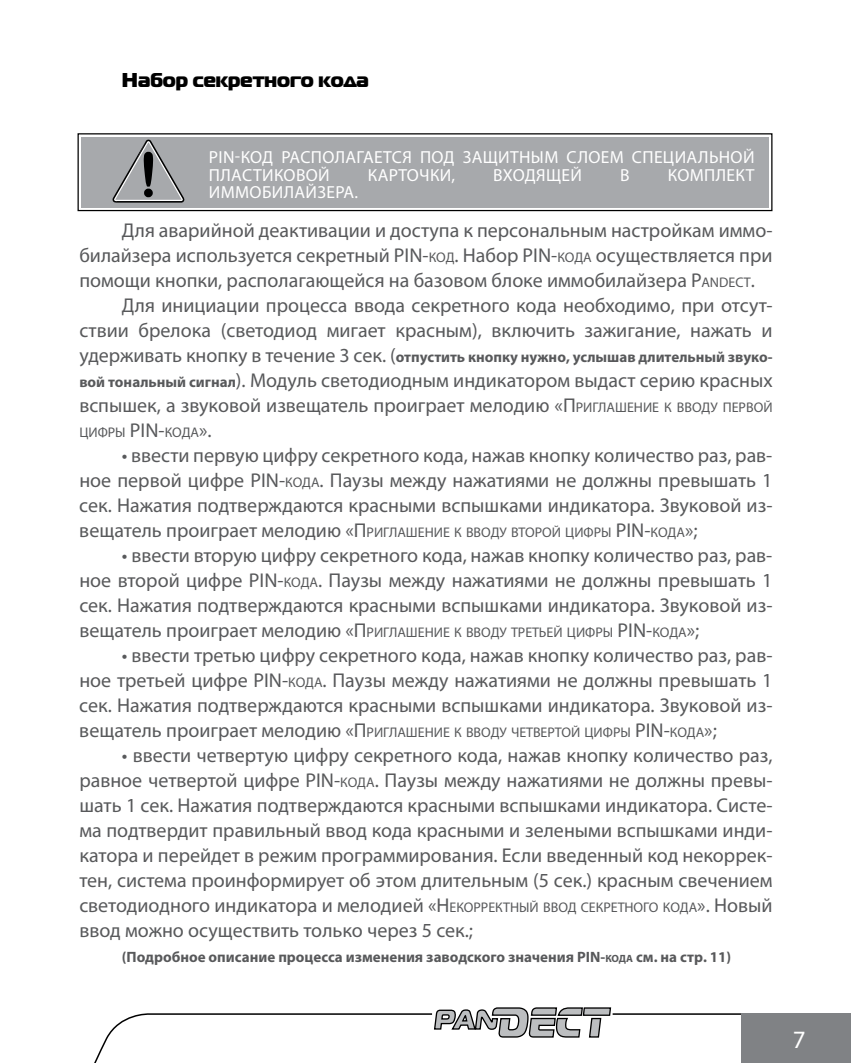
<style>
.page{position:relative;width:851px;height:1063px;background:#fff}
.page>*{position:absolute;margin:0;border:0;box-sizing:border-box;transform-origin:0 0}
.t1{font:25px "Myriad Pro";color:#fff}
.t2{font:20px/25px "Myriad Pro";color:#58595b;text-align:justify}
.t3{font:20px "Magistral Black C";color:#000}
.t4{font:17.5px "Myriad Pro";letter-spacing:.105em;color:#fff}
.t5{font:700 15px "Myriad Pro";color:#58595b}
.t6{font:14px "Myriad Pro";color:#58595b}
.s1{font-style:inherit}
.s2{font-size:14px}
.s3{font-weight:400;font-size:20px}
.s4{font-weight:700;font-size:15px}
.s5{font-size:20px}
.s6{font-size:10.5px}
</style>
<div class="page">
<svg style="left:94px;top:1007px;width:646px;height:56px"></svg>
<div style="left:740px;top:1013px;width:110px;height:50px;background:#808285"></div>
<div style="left:77px;top:133px;width:695px;height:78px;border:1px solid #000"></div>
<div style="left:81px;top:137px;width:687px;height:71px;background:#a7a9ac"></div>
<svg style="left:112px;top:139px;width:72px;height:64px"></svg>
<p class="t3" style="left:122px;top:67px;width:248px">Набор секретного кода</p>
<p class="t4" style="left:209px;top:146px;width:43px">pin-код</p>
<p class="t4" style="left:281px;top:146px;width:12px">распо</p>
<p class="t4" style="left:335px;top:146px;width:21px">лагаетс</p>
<p class="t4" style="left:402px;top:146px;width:30px">я под</p>
<p class="t4" style="left:462px;top:146px;width:47px">защитн</p>
<p class="t4" style="left:531px;top:146px;width:70px">ым слоем</p>
<p class="t4" style="left:632px;top:146px;width:124px">специальной</p>
<p class="t4" style="left:209px;top:164px;width:35px">пластиково</p>
<p class="t4" style="left:318px;top:164px;width:13px">й</p>
<p class="t4" style="left:368px;top:164px;width:11px">карто</p>
<p class="t4" style="left:419px;top:164px;width:38px">чки,</p>
<p class="t4" style="left:493px;top:164px;width:90px">входящей</p>
<p class="t4" style="left:620px;top:164px;width:9px">в</p>
<p class="t4" style="left:667px;top:164px;width:13px">комп</p>
<p class="t4" style="left:715px;top:164px;width:21px">лект</p>
<p class="t4" style="left:209px;top:181px;width:13px">иммоби</p>
<p class="t4" style="left:284px;top:181px;width:44px">лайзера</p>
<p class="t4" style="left:354px;top:181px;width:5px">.</p>
<p class="t2" style="left:122px;top:218px;width:652px">Для аварийной деактивации и доступа к персональным настройкам иммо-</p>
<p class="t2" style="left:79px;top:243px;width:694px">билайзера используется секретный <span class="s1">PIN-</span><span class="s2">КОД</span>. Набор <span class="s1">PIN-</span><span class="s2">КОДА</span> осуществляется при</p>
<p class="t2" style="left:79px;top:268px;width:676px">помощи кнопки, располагающейся на базовом блоке иммобилайзера <span class="s1">P</span><span class="s2">ANDECT</span>.</p>
<p class="t2" style="left:122px;top:293px;width:652px">Для инициации процесса ввода секретного кода необходимо, при отсут-</p>
<p class="t2" style="left:79px;top:318px;width:694px">ствии брелока (светодиод мигает красным), включить зажигание, нажать и</p>
<p class="t5" style="left:79px;top:347px;width:694px"><span class="s3">удерживать кнопку в течение 3 сек. (</span>отпустить кнопку нужно, услышав длительный звуко-</p>
<p class="t2" style="left:79px;top:368px;width:694px"><span class="s4">вой тональный сигнал</span>). Модуль светодиодным индикатором выдаст серию красных вспышек, а звуковой извещатель проиграет мелодию «<span class="s1">П</span><span class="s2">РИГЛАШЕНИЕ К ВВОДУ ПЕРВОЙ</span></p>
<p class="t6" style="left:79px;top:424px;width:134px">ЦИФРЫ <span class="s5">PIN-</span>КОДА<span class="s5">».</span></p>
<p class="t2" style="left:79px;top:443px;width:694px;text-indent:43px">• ввести первую цифру секретного кода, нажав кнопку количество раз, рав&shy;ное первой цифре <span class="s1">PIN-</span><span class="s2">КОДА</span>. Паузы между нажатиями не должны превышать 1 сек. Нажатия подтверждаются красными вспышками индикатора. Звуковой из-</p>
<p class="t6" style="left:79px;top:524px;width:619px"><span class="s5">вещатель проиграет мелодию «</span><span class="s5">П</span>РИГЛАШЕНИЕ К ВВОДУ ВТОРОЙ ЦИФРЫ <span class="s5">PIN-</span>КОДА<span class="s5">»;</span></p>
<p class="t2" style="left:79px;top:543px;width:694px;text-indent:43px">• ввести вторую цифру секретного кода, нажав кнопку количество раз, рав&shy;ное второй цифре <span class="s1">PIN-</span><span class="s2">КОДА</span>. Паузы между нажатиями не должны превышать 1 сек. Нажатия подтверждаются красными вспышками индикатора. Звуковой из-</p>
<p class="t6" style="left:79px;top:624px;width:621px"><span class="s5">вещатель проиграет мелодию «</span><span class="s5">П</span>РИГЛАШЕНИЕ К ВВОДУ ТРЕТЬЕЙ ЦИФРЫ <span class="s5">PIN-</span>КОДА<span class="s5">»;</span></p>
<p class="t2" style="left:79px;top:643px;width:694px;text-indent:43px">• ввести третью цифру секретного кода, нажав кнопку количество раз, рав&shy;ное третьей цифре <span class="s1">PIN-</span><span class="s2">КОДА</span>. Паузы между нажатиями не должны превышать 1 сек. Нажатия подтверждаются красными вспышками индикатора. Звуковой из-</p>
<p class="t6" style="left:79px;top:724px;width:639px"><span class="s5">вещатель проиграет мелодию «</span><span class="s5">П</span>РИГЛАШЕНИЕ К ВВОДУ ЧЕТВЕРТОЙ ЦИФРЫ <span class="s5">PIN-</span>КОДА<span class="s5">»;</span></p>
<p class="t2" style="left:79px;top:743px;width:694px;text-indent:43px">• ввести четвертую цифру секретного кода, нажав кнопку количество раз, равное четвертой цифре <span class="s1">PIN-</span><span class="s2">КОДА</span>. Паузы между нажатиями не должны превы&shy;шать 1 сек. Нажатия подтверждаются красными вспышками индикатора. Систе&shy;ма подтвердит правильный ввод кода красными и зелеными вспышками инди&shy;катора и перейдет в режим программирования. Если введенный код некоррек&shy;тен, система проинформирует об этом длительным (5 сек.) красным свечением светодиодного индикатора и мелодией «<span class="s1">Н</span> <span class="s2">ЕКОРРЕКТНЫЙ ВВОД СЕКРЕТНОГО КОДА</span>». Новый ввод можно осуществить только через 5 сек.;</p>
<p class="t5" style="left:122px;top:947px;width:611px">(Подробное описание процесса изменения заводского значения <span class="s1">PIN-</span><span class="s6">кода</span> см. на стр. 11)</p>
<p class="t1" style="left:792px;top:1024px;width:14px">7</p>
</div>
